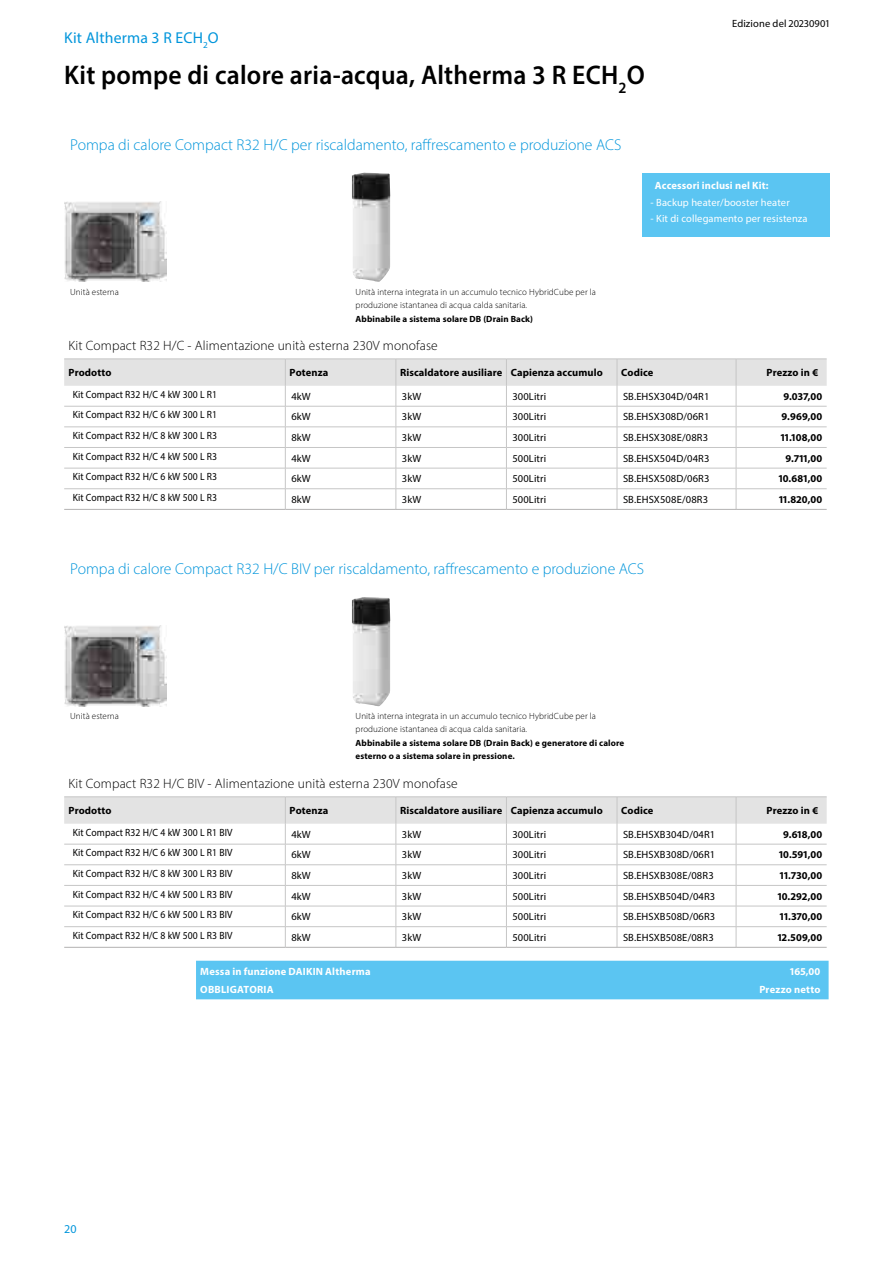
<style>
.page{position:relative;width:893px;height:1263px;background:#fff}
.page>*{position:absolute;margin:0;border:0;box-sizing:border-box;transform-origin:0 0}
.t1{font:600 27px "Myriad Pro";letter-spacing:.01em;color:#000;scale:.95 1}
.t2{font:300 15.75px "Myriad Pro";color:#0095db}
.t3{font:15.75px "Myriad Pro";letter-spacing:.01em;color:#0095db}
.t4{font:300 13.5px "Myriad Pro";letter-spacing:.01em;color:#000}
.t5{font:12px "Myriad Pro";color:#0095db}
.t6{font:10.5px "Myriad Pro";letter-spacing:.01em;color:#000}
.t7{font:10.5px "Myriad Pro";letter-spacing:.01em;color:#000;scale:.92 1}
.t8{font:700 10.5px "Myriad Pro";letter-spacing:.01em;color:#000}
.t9{font:700 10.5px/18px "Myriad Pro";letter-spacing:.015em;color:#fff}
.t10{font:10.5px "Myriad Pro";letter-spacing:.01em;color:#fff}
.t11{font:300 9px/13.5px "Myriad Pro";letter-spacing:.01em;color:#000}
.t12{font:700 9px/13.5px "Myriad Pro";letter-spacing:.01em;color:#000}
</style>
<div class="page">
<hr style="left:64px;top:509px;width:221px;height:1px;background:#b3b2b2">
<hr style="left:285px;top:509px;width:111px;height:1px;background:#b3b2b2">
<hr style="left:396px;top:509px;width:110px;height:1px;background:#b3b2b2">
<hr style="left:506px;top:509px;width:111px;height:1px;background:#b3b2b2">
<hr style="left:617px;top:509px;width:119px;height:1px;background:#b3b2b2">
<hr style="left:736px;top:509px;width:91px;height:1px;background:#b3b2b2">
<svg style="left:64px;top:359px;width:763px;height:150px"></svg>
<img style="left:64px;top:201px;width:102px;height:81px">
<img style="left:352px;top:173px;width:38px;height:109px">
<div style="left:642px;top:173px;width:187px;height:63px;background:#5bc5f2"></div>
<hr style="left:64px;top:796px;width:221px;height:1px;background:#c6c6c6">
<hr style="left:285px;top:796px;width:111px;height:1px;background:#c6c6c6">
<hr style="left:396px;top:796px;width:110px;height:1px;background:#c6c6c6">
<hr style="left:506px;top:796px;width:111px;height:1px;background:#c6c6c6">
<hr style="left:617px;top:796px;width:119px;height:1px;background:#c6c6c6">
<hr style="left:736px;top:796px;width:91px;height:1px;background:#c6c6c6">
<hr style="left:64px;top:947px;width:221px;height:1px;background:#b3b2b2">
<hr style="left:285px;top:947px;width:111px;height:1px;background:#b3b2b2">
<hr style="left:396px;top:947px;width:110px;height:1px;background:#b3b2b2">
<hr style="left:506px;top:947px;width:111px;height:1px;background:#b3b2b2">
<hr style="left:617px;top:947px;width:119px;height:1px;background:#b3b2b2">
<hr style="left:736px;top:947px;width:91px;height:1px;background:#b3b2b2">
<svg style="left:64px;top:797px;width:763px;height:150px"></svg>
<img style="left:64px;top:625px;width:102px;height:81px">
<img style="left:352px;top:597px;width:38px;height:109px">
<div style="left:196px;top:961px;width:633px;height:38px;background:#5bc5f2"></div>
<h2 class="t3" style="left:64px;top:28px;width:156px">Kit Altherma 3 R ECH<sub>2</sub>O</h2>
<h1 class="t1" style="left:64px;top:58px;width:613px">Kit pompe di calore aria-acqua, Altherma 3 R ECH<sub>2</sub>O</h1>
<h2 class="t2" style="left:70px;top:135px;width:553px">Pompa di calore Compact R32 H/C per riscaldamento, raffrescamento e produzione ACS</h2>
<p class="t6" style="left:732px;top:17px;width:99px">Edizione del 20230901</p>
<p class="t9" style="left:655px;top:176px;width:115px">Accessori inclusi nel Kit:</p>
<p class="t10" style="left:651px;top:196px;width:141px">- Backup heater/booster heater</p>
<p class="t10" style="left:651px;top:212px;width:158px">- Kit di collegamento per resistenza</p>
<p class="t11" style="left:70px;top:285px;width:50px">Unità esterna</p>
<p class="t11" style="left:356px;top:285px;width:242px">Unità interna integrata in un accumulo tecnico HybridCube per la produzione istantanea di acqua calda sanitaria.</p>
<p class="t12" style="left:356px;top:311px;width:179px">Abbinabile a sistema solare DB (Drain Back)</p>
<p class="t4" style="left:68px;top:338px;width:371px">Kit Compact R32 H/C - Alimentazione unità esterna 230V monofase</p>
<p class="t8" style="left:68px;top:366px;width:44px">Prodotto</p>
<p class="t8" style="left:290px;top:366px;width:40px">Potenza</p>
<p class="t8" style="left:400px;top:366px;width:204px">Riscaldatore ausiliare Capienza accumulo</p>
<p class="t8" style="left:621px;top:366px;width:34px">Codice</p>
<p class="t8" style="left:766px;top:366px;width:53px">Prezzo in €</p>
<p class="t7" style="left:73px;top:388px;width:158px">Kit Compact R32 H/C 4 kW 300 L R1</p>
<p class="t6" style="left:291px;top:390px;width:21px">4kW</p>
<p class="t6" style="left:402px;top:390px;width:21px">3kW</p>
<p class="t6" style="left:512px;top:390px;width:35px">300Litri</p>
<p class="t6" style="left:623px;top:390px;width:88px">SB.EHSX304D/04R1</p>
<p class="t8" style="left:783px;top:389px;width:40px">9.037,00</p>
<p class="t7" style="left:73px;top:408px;width:158px">Kit Compact R32 H/C 6 kW 300 L R1</p>
<p class="t6" style="left:291px;top:410px;width:21px">6kW</p>
<p class="t6" style="left:402px;top:410px;width:21px">3kW</p>
<p class="t6" style="left:512px;top:410px;width:35px">300Litri</p>
<p class="t6" style="left:623px;top:410px;width:88px">SB.EHSX308D/06R1</p>
<p class="t8" style="left:782px;top:410px;width:42px">9.969,00</p>
<p class="t7" style="left:73px;top:429px;width:158px">Kit Compact R32 H/C 8 kW 300 L R3</p>
<p class="t6" style="left:291px;top:431px;width:21px">8kW</p>
<p class="t6" style="left:402px;top:431px;width:21px">3kW</p>
<p class="t6" style="left:512px;top:431px;width:35px">300Litri</p>
<p class="t6" style="left:623px;top:431px;width:87px">SB.EHSX308E/08R3</p>
<p class="t8" style="left:781px;top:431px;width:43px">11.108,00</p>
<p class="t7" style="left:73px;top:450px;width:158px">Kit Compact R32 H/C 4 kW 500 L R3</p>
<p class="t6" style="left:291px;top:452px;width:21px">4kW</p>
<p class="t6" style="left:402px;top:452px;width:21px">3kW</p>
<p class="t6" style="left:512px;top:452px;width:35px">500Litri</p>
<p class="t6" style="left:623px;top:452px;width:88px">SB.EHSX504D/04R3</p>
<p class="t8" style="left:785px;top:451px;width:38px">9.711,00</p>
<p class="t7" style="left:73px;top:470px;width:158px">Kit Compact R32 H/C 6 kW 500 L R3</p>
<p class="t6" style="left:291px;top:472px;width:21px">6kW</p>
<p class="t6" style="left:402px;top:472px;width:21px">3kW</p>
<p class="t6" style="left:512px;top:472px;width:35px">500Litri</p>
<p class="t6" style="left:623px;top:472px;width:88px">SB.EHSX508D/06R3</p>
<p class="t8" style="left:779px;top:472px;width:45px">10.681,00</p>
<p class="t7" style="left:73px;top:491px;width:158px">Kit Compact R32 H/C 8 kW 500 L R3</p>
<p class="t6" style="left:291px;top:493px;width:21px">8kW</p>
<p class="t6" style="left:402px;top:493px;width:21px">3kW</p>
<p class="t6" style="left:512px;top:493px;width:35px">500Litri</p>
<p class="t6" style="left:623px;top:493px;width:87px">SB.EHSX508E/08R3</p>
<p class="t8" style="left:779px;top:493px;width:45px">11.820,00</p>
<h2 class="t2" style="left:70px;top:559px;width:575px">Pompa di calore Compact R32 H/C BIV per riscaldamento, raffrescamento e produzione ACS</h2>
<p class="t11" style="left:70px;top:709px;width:50px">Unità esterna</p>
<p class="t11" style="left:356px;top:709px;width:242px">Unità interna integrata in un accumulo tecnico HybridCube per la produzione istantanea di acqua calda sanitaria.</p>
<p class="t12" style="left:356px;top:736px;width:270px">Abbinabile a sistema solare DB (Drain Back) e generatore di calore esterno o a sistema solare in pressione.</p>
<p class="t4" style="left:68px;top:776px;width:391px">Kit Compact R32 H/C BIV - Alimentazione unità esterna 230V monofase</p>
<p class="t8" style="left:68px;top:804px;width:44px">Prodotto</p>
<p class="t8" style="left:290px;top:804px;width:40px">Potenza</p>
<p class="t8" style="left:400px;top:804px;width:204px">Riscaldatore ausiliare Capienza accumulo</p>
<p class="t8" style="left:621px;top:804px;width:34px">Codice</p>
<p class="t8" style="left:766px;top:804px;width:53px">Prezzo in €</p>
<p class="t7" style="left:73px;top:826px;width:175px">Kit Compact R32 H/C 4 kW 300 L R1 BIV</p>
<p class="t6" style="left:291px;top:828px;width:21px">4kW</p>
<p class="t6" style="left:402px;top:828px;width:21px">3kW</p>
<p class="t6" style="left:512px;top:828px;width:35px">300Litri</p>
<p class="t6" style="left:623px;top:828px;width:94px">SB.EHSXB304D/04R1</p>
<p class="t8" style="left:783px;top:827px;width:41px">9.618,00</p>
<p class="t7" style="left:73px;top:846px;width:175px">Kit Compact R32 H/C 6 kW 300 L R1 BIV</p>
<p class="t6" style="left:291px;top:848px;width:21px">6kW</p>
<p class="t6" style="left:402px;top:848px;width:21px">3kW</p>
<p class="t6" style="left:512px;top:848px;width:35px">300Litri</p>
<p class="t6" style="left:623px;top:848px;width:94px">SB.EHSXB308D/06R1</p>
<p class="t8" style="left:779px;top:848px;width:45px">10.591,00</p>
<p class="t7" style="left:73px;top:867px;width:175px">Kit Compact R32 H/C 8 kW 300 L R3 BIV</p>
<p class="t6" style="left:291px;top:869px;width:21px">8kW</p>
<p class="t6" style="left:402px;top:869px;width:21px">3kW</p>
<p class="t6" style="left:512px;top:869px;width:35px">300Litri</p>
<p class="t6" style="left:623px;top:869px;width:92px">SB.EHSXB308E/08R3</p>
<p class="t8" style="left:780px;top:869px;width:44px">11.730,00</p>
<p class="t7" style="left:73px;top:887px;width:175px">Kit Compact R32 H/C 4 kW 500 L R3 BIV</p>
<p class="t6" style="left:291px;top:890px;width:21px">4kW</p>
<p class="t6" style="left:402px;top:890px;width:21px">3kW</p>
<p class="t6" style="left:512px;top:890px;width:35px">500Litri</p>
<p class="t6" style="left:623px;top:890px;width:94px">SB.EHSXB504D/04R3</p>
<p class="t8" style="left:778px;top:889px;width:46px">10.292,00</p>
<p class="t7" style="left:73px;top:908px;width:175px">Kit Compact R32 H/C 6 kW 500 L R3 BIV</p>
<p class="t6" style="left:291px;top:910px;width:21px">6kW</p>
<p class="t6" style="left:402px;top:910px;width:21px">3kW</p>
<p class="t6" style="left:512px;top:910px;width:35px">500Litri</p>
<p class="t6" style="left:623px;top:910px;width:94px">SB.EHSXB508D/06R3</p>
<p class="t8" style="left:780px;top:910px;width:44px">11.370,00</p>
<p class="t7" style="left:73px;top:929px;width:175px">Kit Compact R32 H/C 8 kW 500 L R3 BIV</p>
<p class="t6" style="left:291px;top:931px;width:21px">8kW</p>
<p class="t6" style="left:402px;top:931px;width:21px">3kW</p>
<p class="t6" style="left:512px;top:931px;width:35px">500Litri</p>
<p class="t6" style="left:623px;top:931px;width:92px">SB.EHSXB508E/08R3</p>
<p class="t8" style="left:778px;top:930px;width:46px">12.509,00</p>
<p class="t9" style="left:200px;top:962px;width:172px">Messa in funzione DAIKIN Altherma<br>OBBLIGATORIA</p>
<p class="t9" style="left:759px;top:962px;width:63px;text-align:right">165,00<br>Prezzo netto</p>
<p class="t5" style="left:64px;top:1221px;width:14px">20</p>
</div>
